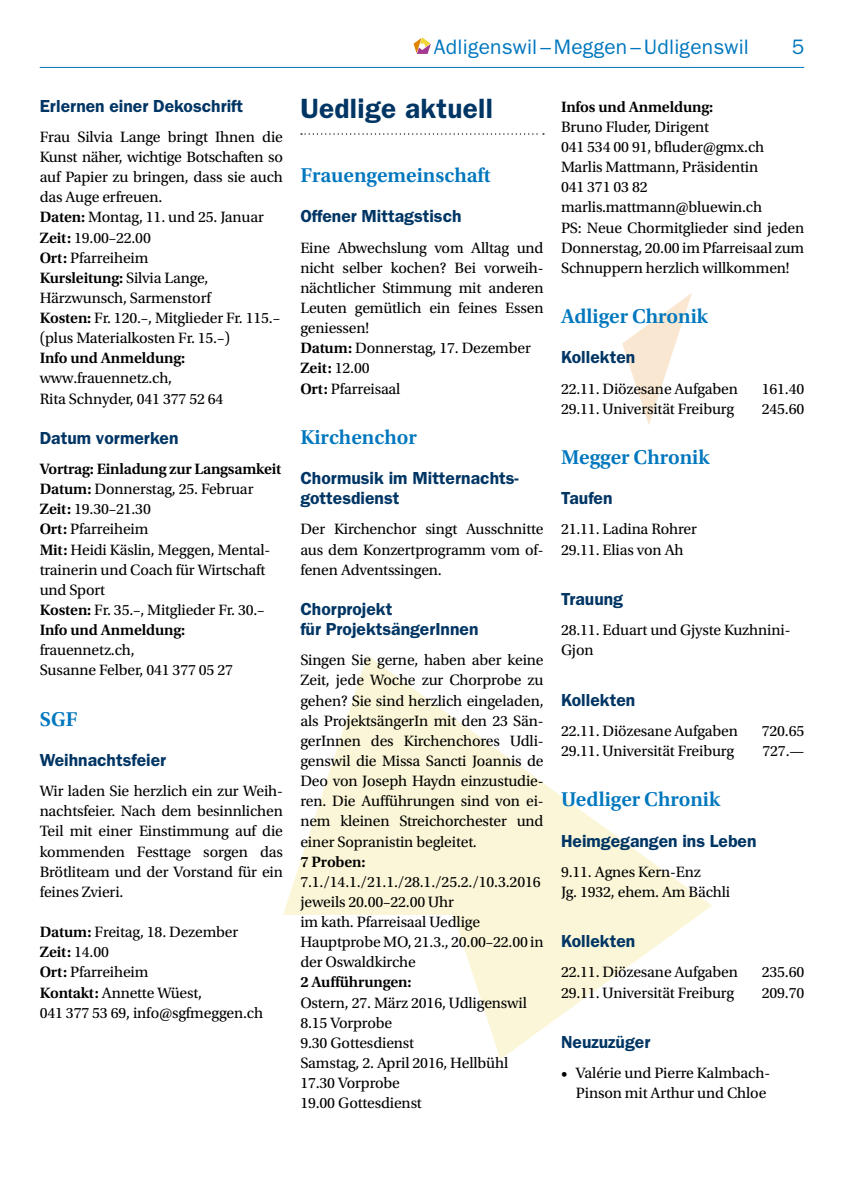
<style>
.page{position:relative;width:844px;height:1191px;background:#fff}
.page>*{position:absolute;margin:0;border:0;box-sizing:border-box;transform-origin:0 0}
.t1{font:600 28px "ITC Franklin Gothic Std";letter-spacing:.01em;color:#003564}
.t2{font:600 21px "Utopia Std";color:#0077be}
.t3{font:21px "ITC Franklin Gothic Std";letter-spacing:.01em;color:#0077be}
.t4{font:600 17.5px/20.1px "ITC Franklin Gothic Std";color:#003564}
.t5{font:15.75px/20.1px "Utopia Std";letter-spacing:-.01em;color:#000}
.t6{font:600 15.75px "Utopia Std";letter-spacing:-.01em;color:#000}
.s1{font-weight:600}
</style>
<div class="page">
<svg style="left:622px;top:294px;width:69px;height:131px"></svg>
<hr style="left:40px;top:67px;width:764px;height:1px;background:#0077be">
<svg style="left:283px;top:655px;width:429px;height:404px"></svg>
<svg style="left:413px;top:37px;width:18px;height:17px"></svg>
<svg style="left:301px;top:133px;width:243px;height:2px"></svg>
<p class="t4" style="left:40px;top:96px;width:205px">Erlernen einer Dekoschrift</p>
<p class="t5" style="left:40px;top:127px;width:245px">Frau Silvia Lange bringt Ihnen die<br>Kunst näher, wichtige Botschaften so auf Papier zu bringen, dass sie auch das Auge erfreuen.<br><span class="s1">Daten:</span> Montag, 11. und 25. Januar<br><span class="s1">Zeit:</span> 19.00–22.00<br><span class="s1">Ort:</span> Pfarreiheim<br><span class="s1">Kursleitung:</span> Silvia Lange,<br>Härzwunsch, Sarmenstorf<br><span class="s1">Kosten:</span> Fr. 120.–, Mitglieder Fr. 115.– (plus Materialkosten Fr. 15.–)</p>
<p class="t6" style="left:40px;top:349px;width:147px">Info und Anmeldung:</p>
<p class="t5" style="left:40px;top:368px;width:185px">www.frauennetz.ch,<br>Rita Schnyder, 041 377 52 64</p>
<p class="t4" style="left:40px;top:428px;width:140px">Datum vormerken</p>
<p class="t5" style="left:40px;top:459px;width:243px"><span class="s1">Vortrag: Einladung zur Langsamkeit<br>Datum:</span> Donnerstag, 25. Februar<br><span class="s1">Zeit:</span> 19.30–21.30<br><span class="s1">Ort:</span> Pfarreiheim<br><span class="s1">Mit:</span> Heidi Käslin, Meggen, Mental&shy;trainerin und Coach für Wirtschaft und Sport<br><span class="s1">Kosten:</span> Fr. 35.–, Mitglieder Fr. 30.–<br><span class="s1">Info und Anmeldung:</span></p>
<p class="t5" style="left:40px;top:640px;width:195px">frauennetz.ch,<br>Susanne Felber, 041 377 05 27</p>
<h2 class="t2" style="left:40px;top:707px;width:39px">SGF</h2>
<p class="t4" style="left:40px;top:750px;width:128px">Weihnachtsfeier</p>
<p class="t5" style="left:40px;top:781px;width:245px;text-align:justify">Wir laden Sie herzlich ein zur Weih&shy;nachtsfeier. Nach dem besinnlichen Teil mit einer Einstimmung auf die kommenden Festtage sorgen das Brötliteam und der Vorstand für ein feines Zvieri.</p>
<p class="t5" style="left:40px;top:922px;width:225px"><span class="s1">Datum:</span> Freitag, 18. Dezember<br><span class="s1">Zeit:</span> 14.00<br><span class="s1">Ort:</span> Pfarreiheim<br><span class="s1">Kontakt:</span> Annette Wüest,<br>041 377 53 69, info@sgfmeggen.ch</p>
<h2 class="t3" style="left:434px;top:35px;width:316px">Adligenswil – Meggen –Udligenswil</h2>
<h2 class="t3" style="left:791px;top:35px;width:14px">5</h2>
<h1 class="t1" style="left:300px;top:92px;width:194px">Uedlige aktuell</h1>
<h2 class="t2" style="left:300px;top:163px;width:192px">Frauengemeinschaft</h2>
<p class="t4" style="left:300px;top:206px;width:163px">Offener Mittagstisch</p>
<p class="t5" style="left:300px;top:238px;width:245px">Eine Abwechslung vom Alltag und nicht selber kochen? Bei vorweih&shy;nächtlicher Stimmung mit anderen<br>Leuten gemütlich ein feines Essen geniessen!<br><span class="s1">Datum:</span> Donnerstag, 17. Dezember<br><span class="s1">Zeit:</span> 12.00<br><span class="s1">Ort:</span> Pfarreisaal</p>
<h2 class="t2" style="left:300px;top:425px;width:118px">Kirchenchor</h2>
<p class="t4" style="left:300px;top:468px;width:220px">Chormusik im Mitternachts&shy;gottesdienst</p>
<p class="t5" style="left:300px;top:519px;width:245px;text-align:justify">Der Kirchenchor singt Ausschnitte aus dem Konzertprogramm vom of&shy;fenen Adventssingen.</p>
<p class="t4" style="left:300px;top:599px;width:179px">Chorprojekt<br>für ProjektsängerInnen</p>
<p class="t5" style="left:300px;top:650px;width:245px;text-align:justify">Singen Sie gerne, haben aber keine Zeit, jede Woche zur Chorprobe zu gehen? Sie sind herzlich eingeladen, als ProjektsängerIn mit den 23 Sän&shy;gerInnen des Kirchenchores Udli&shy;genswil die Missa Sancti Joannis de Deo von Joseph Haydn einzustudie&shy;ren. Die Aufführungen sind von ei&shy;nem kleinen Streichorchester und einer Sopranistin begleitet.</p>
<p class="t6" style="left:300px;top:852px;width:67px">7 Proben:</p>
<p class="t5" style="left:300px;top:872px;width:245px">7.1./14.1./21.1./28.1./25.2./10.3.2016 jeweils 20.00–22.00 Uhr<br>im kath. Pfarreisaal Uedlige<br>Hauptprobe MO, 21.3., 20.00–22.00 in der Oswaldkirche</p>
<p class="t6" style="left:300px;top:973px;width:113px">2 Aufführungen:</p>
<p class="t5" style="left:300px;top:992px;width:228px">Ostern, 27. März 2016, Udligenswil<br>8.15 Vorprobe<br>9.30 Gottesdienst<br>Samstag, 2. April 2016, Hellbühl<br>17.30 Vorprobe<br>19.00 Gottesdienst</p>
<p class="t6" style="left:561px;top:98px;width:154px">Infos und Anmeldung:</p>
<p class="t5" style="left:561px;top:117px;width:245px">Bruno Fluder, Dirigent<br>041 534 00 91, bfluder@gmx.ch<br>Marlis Mattmann, Präsidentin<br>041 371 03 82 marlis.mattmann@bluewin.ch<br>PS: Neue Chormitglieder sind jeden<br>Donnerstag, 20.00 im Pfarreisaal zum<br>Schnuppern herzlich willkommen!</p>
<h2 class="t2" style="left:561px;top:304px;width:149px">Adliger Chronik</h2>
<p class="t4" style="left:561px;top:347px;width:76px">Kollekten</p>
<p class="t5" style="left:561px;top:378px;width:178px">22.11. Diözesane Aufgaben</p>
<p class="t5" style="left:761px;top:378px;width:44px">161.40</p>
<p class="t5" style="left:561px;top:399px;width:175px">29.11. Universität Freiburg</p>
<p class="t5" style="left:761px;top:399px;width:44px">245.60</p>
<h2 class="t2" style="left:561px;top:445px;width:150px">Megger Chronik</h2>
<p class="t4" style="left:561px;top:488px;width:53px">Taufen</p>
<p class="t5" style="left:561px;top:519px;width:137px">21.11. Ladina Rohrer<br>29.11. Elias von Ah</p>
<p class="t4" style="left:561px;top:589px;width:64px">Trauung</p>
<p class="t5" style="left:561px;top:620px;width:231px">28.11. Eduart und Gjyste Kuzhnini-<br>Gjon</p>
<p class="t4" style="left:561px;top:689px;width:76px">Kollekten</p>
<p class="t5" style="left:561px;top:721px;width:178px">22.11. Diözesane Aufgaben</p>
<p class="t5" style="left:761px;top:721px;width:44px">720.65</p>
<p class="t5" style="left:561px;top:741px;width:175px">29.11. Universität Freiburg</p>
<p class="t5" style="left:762px;top:741px;width:43px">727.—</p>
<h2 class="t2" style="left:561px;top:787px;width:161px">Uedliger Chronik</h2>
<p class="t4" style="left:561px;top:830px;width:197px">Heimgegangen ins Leben</p>
<p class="t5" style="left:561px;top:861px;width:171px">9.11. Agnes Kern-Enz<br>Jg. 1932, ehem. Am Bächli</p>
<p class="t4" style="left:561px;top:931px;width:76px">Kollekten</p>
<p class="t5" style="left:561px;top:962px;width:178px">22.11. Diözesane Aufgaben</p>
<p class="t5" style="left:761px;top:962px;width:44px">235.60</p>
<p class="t5" style="left:561px;top:982px;width:175px">29.11. Universität Freiburg</p>
<p class="t5" style="left:761px;top:982px;width:44px">209.70</p>
<p class="t4" style="left:561px;top:1031px;width:91px">Neuzuzüger</p>
<p class="t5" style="left:561px;top:1063px;width:211px;text-align:right">• Valérie und Pierre Kalmbach-<br>Pinson mit Arthur und Chloe</p>
</div>
